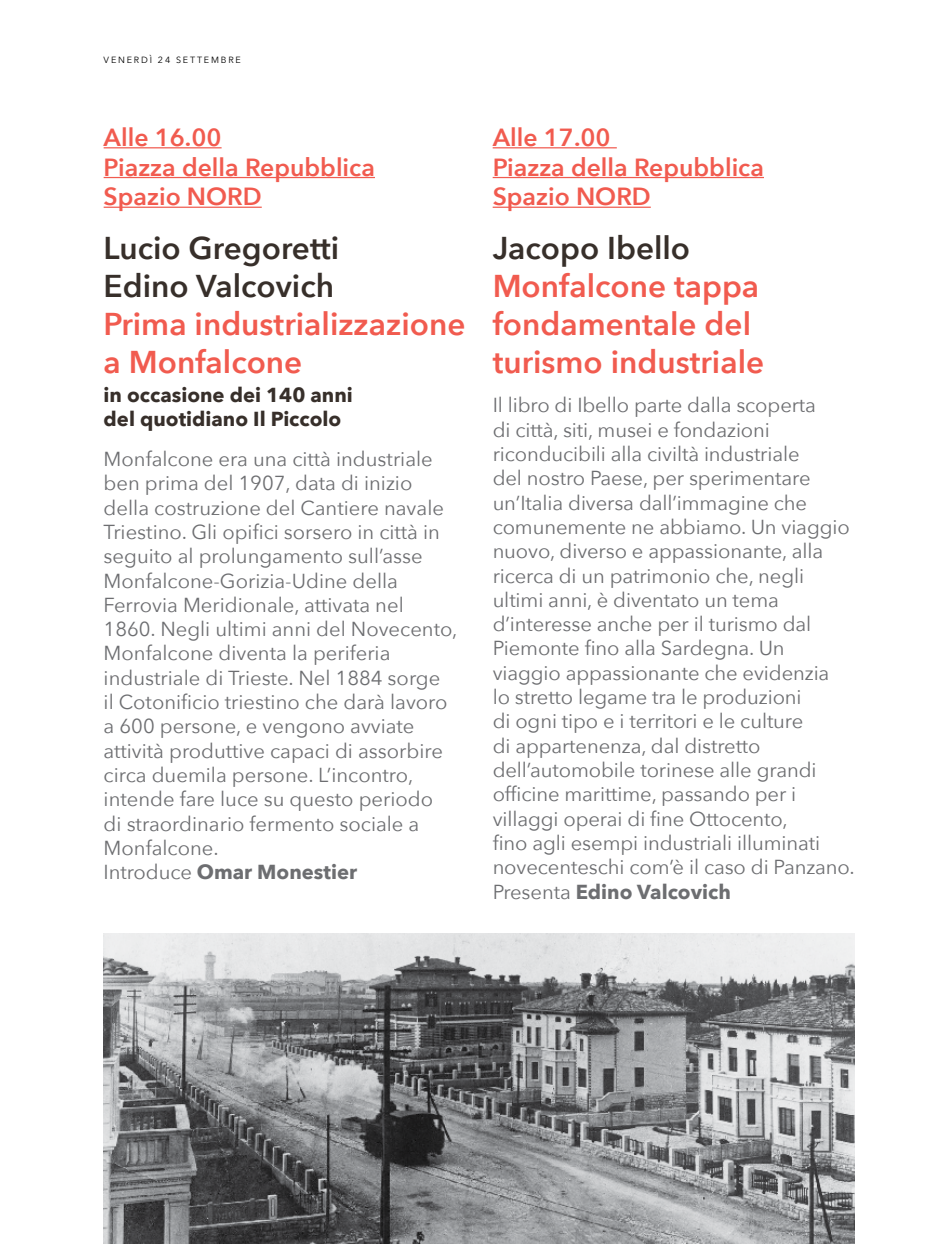
<style>
.page{position:relative;width:944px;height:1244px;background:#fff}
.page>*{position:absolute;margin:0;border:0;box-sizing:border-box;transform-origin:0 0}
.t1{font:600 31.5px/37.8px "Avenir Next";color:#f15b4f}
.t2{font:600 31.5px/37.8px "Avenir Next";color:#372f2a}
.t3{font:600 24.75px/29.7px "Avenir Next";color:#f15b4f}
.t4{font:20.25px/24.3px "Avenir Next";letter-spacing:-.005em;color:#6d6e71}
.t5{font:700 20.25px/24.3px "Avenir Next";color:#372f2a}
.t6{font:9px "Avenir Next";color:#000}
.s1{font-weight:700}
</style>
<div class="page">
<hr style="left:104px;top:147px;width:118px;height:1px;background:#f15b4f">
<hr style="left:104px;top:177px;width:271px;height:1px;background:#f15b4f">
<hr style="left:104px;top:207px;width:158px;height:1px;background:#f15b4f">
<hr style="left:493px;top:147px;width:124px;height:1px;background:#f15b4f">
<hr style="left:493px;top:177px;width:271px;height:1px;background:#f15b4f">
<hr style="left:493px;top:207px;width:158px;height:1px;background:#f15b4f">
<img style="left:104px;top:933px;width:751px;height:311px">
<p class="t6" style="left:104px;top:52px;width:16px">Venerd</p>
<p class="t6" style="left:150px;top:52px;width:35px">ì 24 settembre</p>
<p class="t3" style="left:104px;top:122px;width:273px">Alle 16.00<br>Piazza della Repubblica<br>Spazio NORD</p>
<h1 class="t2" style="left:104px;top:229px;width:237px">Lucio Gregoretti<br>Edino Valcovich</h1>
<h1 class="t1" style="left:104px;top:304px;width:363px">Prima industrializzazione a Monfalcone</h1>
<p class="t5" style="left:104px;top:382px;width:251px">in occasione dei 140 anni del quotidiano Il Piccolo</p>
<p class="t4" style="left:104px;top:446px;width:355px">Monfalcone era una città industriale ben prima del 1907, data di inizio della costruzione del Cantiere navale Triestino. Gli opifici sorsero in città in seguito al prolungamento sull’asse Monfalcone-Gorizia-Udine della Ferrovia Meridionale, attivata nel 1860. Negli ultimi anni del Novecento, Monfalcone diventa la periferia industriale di Trieste. Nel 1884 sorge<br>il Cotonificio triestino che darà lavoro a 600 persone, e vengono avviate attività produttive capaci di assorbire circa duemila persone. L’incontro, intende fare luce su questo periodo<br>di straordinario fermento sociale a Monfalcone.<br>Introduce <span class="s1">Omar Monestier</span></p>
<p class="t3" style="left:493px;top:122px;width:273px">Alle 17.00<br>Piazza della Repubblica<br>Spazio NORD</p>
<h1 class="t2" style="left:493px;top:229px;width:199px">Jacopo Ibello</h1>
<h1 class="t1" style="left:493px;top:266px;width:273px">Monfalcone tappa fondamentale del turismo industriale</h1>
<p class="t4" style="left:493px;top:392px;width:364px">Il libro di Ibello parte dalla scoperta<br>di città, siti, musei e fondazioni riconducibili alla civiltà industriale<br>del nostro Paese, per sperimentare un’Italia diversa dall’immagine che comunemente ne abbiamo. Un viaggio nuovo, diverso e appassionante, alla ricerca di un patrimonio che, negli ultimi anni, è diventato un tema d’interesse anche per il turismo dal Piemonte fino alla Sardegna. Un viaggio appassionante che evidenzia<br>lo stretto legame tra le produzioni<br>di ogni tipo e i territori e le culture<br>di appartenenza, dal distretto dell’automobile torinese alle grandi officine marittime, passando per i villaggi operai di fine Ottocento,<br>fino agli esempi industriali illuminati novecenteschi com’è il caso di Panzano.<br>Presenta <span class="s1">Edino Valcovich</span></p>
</div>
